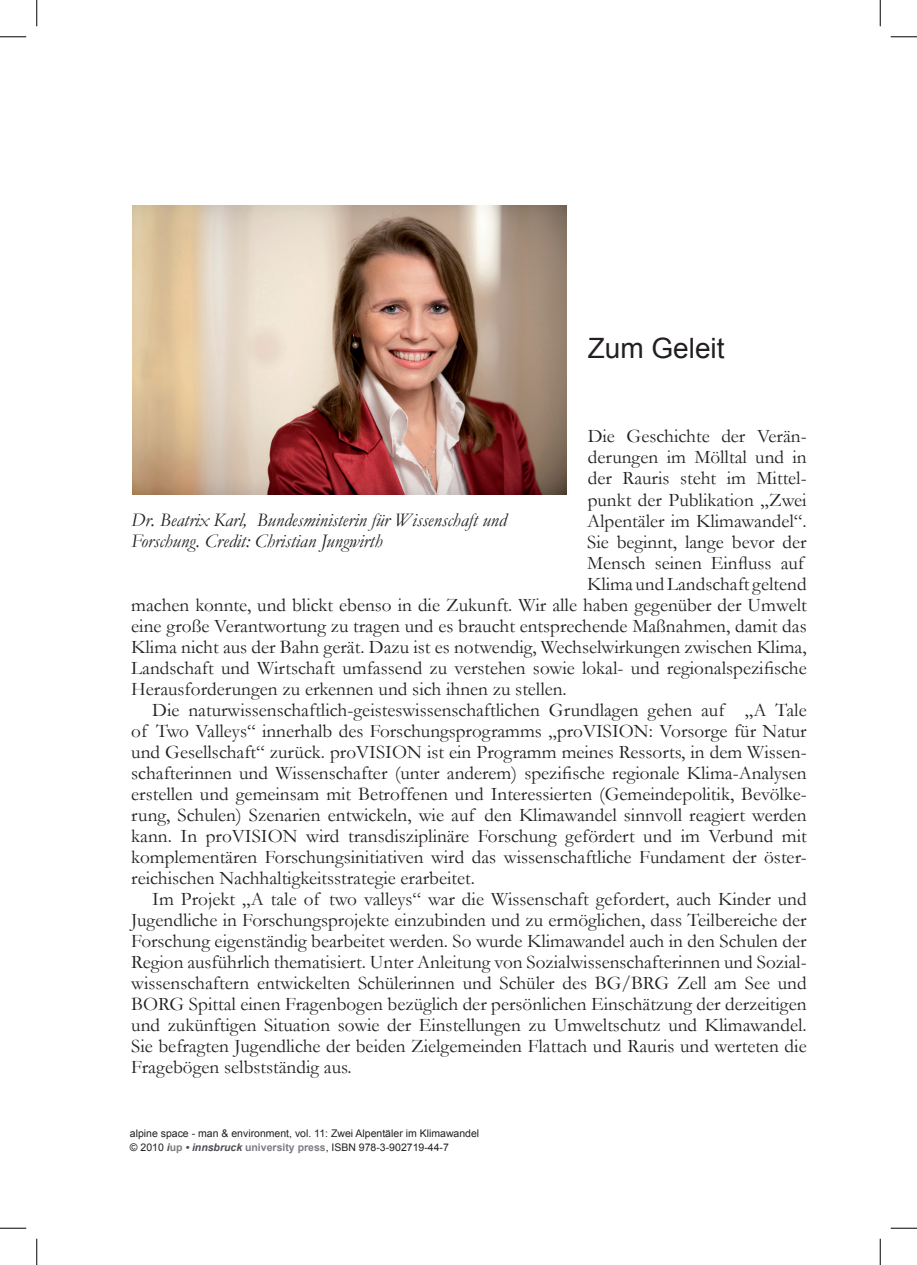
<style>
.page{position:relative;width:917px;height:1265px;background:#fff}
.page>*{position:absolute;margin:0;border:0;box-sizing:border-box;transform-origin:0 0}
.Artikel_Überschrift{font:28px "Arial";color:#231f20}
.Fließtext{font:19.25px/21px "Garamond";color:#231f20;text-align:justify}
.Fließtext_OI{font:19.25px "Garamond";color:#231f20}
.Fließtext_OI-2{font:italic 19.25px/21px "Garamond";color:#231f20}
.Pages{font:10.5px "Arial";color:#231f20}
.s1{font-weight:700;font-style:italic;color:#4c4e52}
.s2{font-weight:700;color:#7c7d83}
</style>
<div class="page">
<img style="left:132px;top:205px;width:435px;height:289px">
<svg style="left:0;top:36px;width:26px;height:1px"></svg>
<svg style="left:891px;top:36px;width:26px;height:1px"></svg>
<svg style="left:0;top:1227px;width:26px;height:1px"></svg>
<svg style="left:891px;top:1227px;width:26px;height:1px"></svg>
<svg style="left:36px;top:0;width:1px;height:26px"></svg>
<svg style="left:36px;top:1238px;width:1px;height:26px"></svg>
<svg style="left:880px;top:0;width:1px;height:26px"></svg>
<svg style="left:880px;top:1238px;width:1px;height:26px"></svg>
<p class="Artikel_Überschrift" style="left:588px;top:330px;width:138px">Zum Geleit</p>
<p class="Fließtext_OI" style="left:588px;top:423px;width:220px">Die Geschichte der Verän-</p>
<p class="Fließtext_OI" style="left:588px;top:444px;width:220px">derungen im Mölltal und in</p>
<p class="Fließtext_OI" style="left:588px;top:465px;width:220px">der Rauris steht im Mittel-</p>
<p class="Fließtext_OI" style="left:588px;top:486px;width:220px">punkt der Publikation „Zwei</p>
<p class="Fließtext_OI" style="left:587px;top:507px;width:221px">Alpentäler im Klimawandel“.</p>
<p class="Fließtext_OI" style="left:587px;top:528px;width:221px">Sie beginnt, lange bevor der</p>
<p class="Fließtext_OI" style="left:587px;top:549px;width:219px">Mensch seinen Einfluss auf</p>
<p class="Fließtext_OI" style="left:587px;top:570px;width:221px">Klima und Landschaft geltend</p>
<p class="Fließtext_OI" style="left:131px;top:591px;width:677px">machen konnte, und blickt ebenso in die Zukunft. Wir alle haben gegenüber der Umwelt</p>
<p class="Fließtext_OI" style="left:131px;top:612px;width:677px">eine große Verantwortung zu tragen und es braucht ent-sprechende Maßnahmen, damit das</p>
<p class="Fließtext_OI" style="left:131px;top:633px;width:677px">Klima nicht aus der Bahn gerät. Dazu ist es notwendig, Wechselwirkungen zwischen Klima,</p>
<p class="Fließtext_OI" style="left:131px;top:654px;width:677px">Landschaft und Wirtschaft umfassend zu verstehen sowie lokal- und regionalspezifische</p>
<p class="Fließtext_OI" style="left:131px;top:675px;width:437px">Herausforderungen zu erkennen und sich ihnen zu stellen.</p>
<p class="Fließtext" style="left:131px;top:698px;width:677px;text-indent:21px">Die naturwissenschaftlich-geisteswissenschaftlichen Grundlagen gehen auf „A Tale of Two Valleys“ innerhalb des Forschungsprogramms „proVISION: Vorsorge für Natur und Gesellschaft“ zurück. proVISION ist ein Programm meines Ressorts, in dem Wissen&shy;schafterinnen und Wissenschafter (unter anderem) spezifische regionale Klima-Analysen erstellen und gemeinsam mit Betroffenen und Interessierten (Gemeindepolitik, Bevölke&shy;rung, Schulen) Szenarien entwickeln, wie auf den Klimawandel sinnvoll reagiert werden kann. In proVISION wird transdisziplinäre Forschung gefördert und im Verbund mit komplementären Forschungsinitiativen wird das wissenschaftliche Fundament der öster&shy;reichischen Nachhaltigkeitsstrategie erarbeitet.</p>
<p class="Fließtext" style="left:131px;top:887px;width:677px;text-indent:21px">Im Projekt „A tale of two valleys“ war die Wissenschaft gefordert, auch Kinder und Jugendliche in Forschungsprojekte einzubinden und zu ermöglichen, dass Teilbereiche der Forschung eigenständig bearbeitet werden. So wurde Klimawandel auch in den Schulen der Region ausführlich thematisiert. Unter Anleitung von Sozialwissenschafterinnen und Sozial&shy;wissenschaftern entwickelten Schülerinnen und Schüler des BG/BRG Zell am See und BORG Spittal einen Fragenbogen bezüglich der persönlichen Einschätzung der derzeitigen und zukünftigen Situation sowie der Einstellungen zu Umweltschutz und Klimawandel.<br>Sie befragten Jugendliche der beiden Zielgemeinden Flattach und Rauris und werteten die Fragebögen selbstständig aus.</p>
<p class="Fließtext_OI-2" style="left:131px;top:508px;width:377px">Dr. Beatrix Karl, Bundesministerin für Wissenschaft und<br>Forschung. Credit: Christian Jungwirth</p>
<p class="Pages" style="left:130px;top:1126px;width:351px">alpine space - man &amp; environment, vol. 11: Zwei Alpentäler im Klimawandel</p>
<p class="Pages" style="left:130px;top:1140px;width:320px">© 2010 <span class="s1">i</span><span class="s2">up</span> <span class="s1">• innsbruck</span> <span class="s2">university press</span>, ISBN 978-3-902719-44-7</p>
</div>
